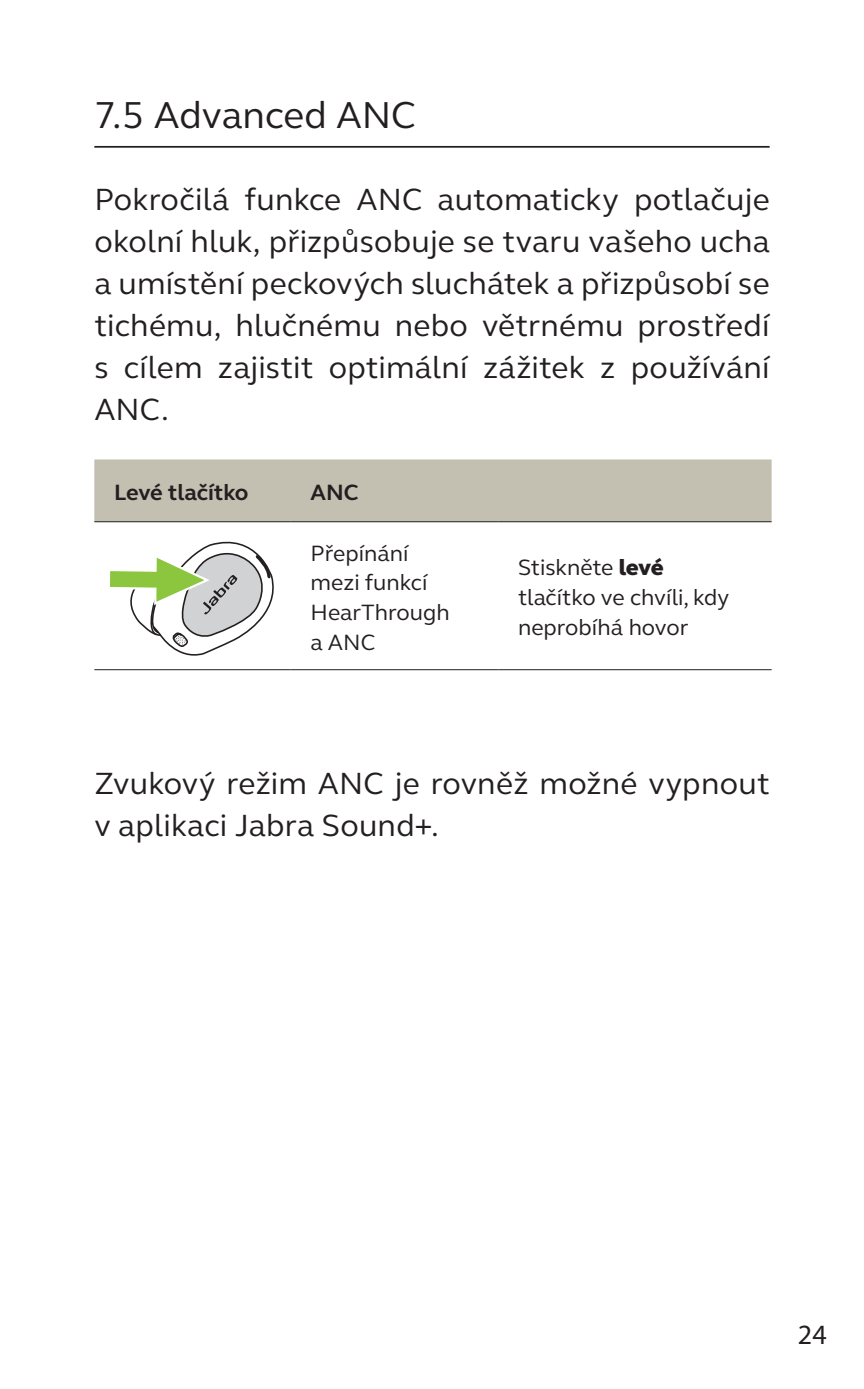
<style>
.page{position:relative;width:864px;height:1389px;background:#fff}
.page>*{position:absolute;margin:0;border:0;box-sizing:border-box;transform-origin:0 0}
.t1{font:38.5px "GN Elliot";color:#231f20}
.Body_text{font:31.5px/42px "GN Elliot";letter-spacing:.005em;color:#231f20;text-align:justify}
.t2{font:28px "Myriad Pro";color:#231f20}
.Table_text{font:22.75px/29.8px "GN Elliot";color:#231f20}
.Table_heading{font:700 22.75px "GN Elliot";color:#231f20}
.s1{font-weight:800}
</style>
<div class="page">
<hr style="left:94px;top:146px;width:675px;height:2px;background:#231f20">
<div style="left:94px;top:459px;width:677px;height:62px;background:#c3bfb1"></div>
<hr style="left:290px;top:669px;width:208px;height:1px;background:#231f20">
<hr style="left:498px;top:669px;width:273px;height:1px;background:#231f20">
<hr style="left:290px;top:521px;width:208px;height:1px;background:#231f20">
<hr style="left:498px;top:521px;width:273px;height:1px;background:#231f20">
<hr style="left:94px;top:521px;width:196px;height:1px;background:#231f20">
<hr style="left:94px;top:669px;width:196px;height:1px;background:#231f20">
<svg style="left:110px;top:541px;width:164px;height:115px"></svg>
<p class="t1" style="left:94px;top:89px;width:323px">7.5 Advanced ANC</p>
<p class="Body_text" style="left:94px;top:177px;width:676px">Pokročilá funkce ANC automaticky potlačuje okolní hluk, přizpůsobuje se tvaru vašeho ucha a umístění peckových sluchátek a přizpůsobí se tichému, hlučnému nebo větrnému prostředí s cílem zajistit optimální zážitek z používání ANC.</p>
<p class="Table_heading" style="left:114px;top:477px;width:136px">Levé tlačítko</p>
<p class="Table_heading" style="left:310px;top:477px;width:49px">ANC</p>
<p class="Table_text" style="left:310px;top:537px;width:140px">Přepínání mezi funkcí<br>HearThrough a ANC</p>
<p class="Table_text" style="left:518px;top:552px;width:213px">Stiskněte <span class="s1">levé </span>tlačítko ve chvíli, kdy neprobíhá hovor</p>
<p class="Body_text" style="left:94px;top:761px;width:676px">Zvukový režim ANC je rovněž možné vypnout v aplikaci Jabra Sound+.</p>
<p class="t2" style="left:797px;top:1317px;width:30px">24</p>
</div>
